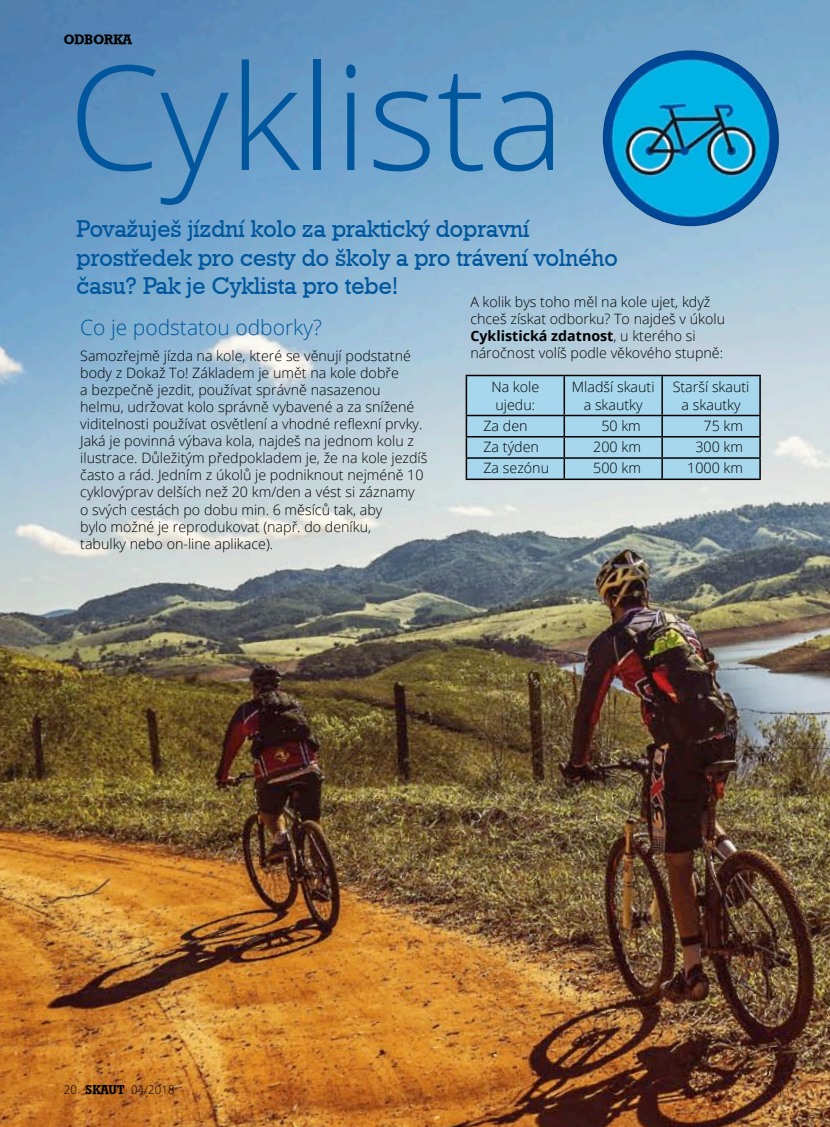
<style>
.page{position:relative;width:830px;height:1127px;background:#fff}
.page>*{position:absolute;margin:0;border:0;box-sizing:border-box;transform-origin:0 0}
.t1{font:300 145.5px "Open Sans";color:#00579d}
.t2{font:24px/28.8px "Geometric Slabserif 712 Md AT";color:#00579d}
.t3{font:300 21px "Open Sans";color:#00579d}
.t4{font:300 14.25px/17.1px "Open Sans";color:#000}
.t5{font:13.5px "Geometric Slabserif 712 Md AT Bold";color:#000}
.t6{font:300 12px "Open Sans";letter-spacing:.01em;color:#000;scale:.95 1}
.s1{font-weight:700}
.s2{font-family:"Geometric Slabserif 712 Md AT Bold";font-weight:400;font-size:12.75px}
</style>
<div class="page">
<img style="left:0;top:0;width:829px;height:1127px">
<img style="left:602px;top:50px;width:177px;height:176px">
<svg style="left:465px;top:375px;width:295px;height:103px;background:#9ac7db"></svg>
<hr style="left:465px;top:478px;width:99px;height:2px;background:#000">
<hr style="left:564px;top:478px;width:98px;height:2px;background:#000">
<hr style="left:662px;top:478px;width:98px;height:2px;background:#000">
<p class="t5" style="left:64px;top:32px;width:70px">ODBORKA</p>
<h1 class="t1" style="left:68px;top:17px;width:498px">Cyklista</h1>
<h2 class="t2" style="left:77px;top:214px;width:542px">Považuješ jízdní kolo za praktický dopravní prostředek pro cesty do školy a pro trávení volného času? Pak je Cyklista pro tebe!</h2>
<p class="t4" style="left:470px;top:293px;width:256px">A kolik bys toho měl na kole ujet, když chceš získat odborku? To najdeš v úkolu <span class="s1">Cyklistická zdatnost</span>, u kterého si náročnost volíš podle věkového stupně:</p>
<h3 class="t3" style="left:80px;top:313px;width:243px">Co je podstatou odborky?</h3>
<p class="t4" style="left:80px;top:346px;width:348px">Samozřejmě jízda na kole, které se věnují podstatné body z Dokaž To! Základem je umět na kole dobře<br>a bezpečně jezdit, používat správně nasazenou helmu, udržovat kolo správně vybavené a za snížené viditelnosti používat osvětlení a vhodné reflexní prvky.<br>Jaká je povinná výbava kola, najdeš na jednom kolu z ilustrace. Důležitým předpokladem je, že na kole jezdíš často a rád. Jedním z úkolů je podniknout nejméně 10 cyklovýprav delších než 20 km/den a vést si záznamy<br>o svých cestách po dobu min. 6 měsíců tak, aby<br>bylo možné je reprodukovat (např. do deníku,<br>tabulky nebo on-line aplikace).</p>
<p class="t4" style="left:491px;top:378px;width:49px">Na kole ujedu:</p>
<p class="t4" style="left:571px;top:378px;width:84px;text-align:center">Mladší skauti a skautky</p>
<p class="t4" style="left:672px;top:378px;width:78px;text-align:center">Starší skauti a skautky</p>
<p class="t4" style="left:483px;top:416px;width:46px">Za den</p>
<p class="t4" style="left:601px;top:416px;width:41px">50 km</p>
<p class="t4" style="left:703px;top:416px;width:41px">75 km</p>
<p class="t4" style="left:483px;top:438px;width:57px">Za týden</p>
<p class="t4" style="left:593px;top:438px;width:49px">200 km</p>
<p class="t4" style="left:695px;top:438px;width:49px">300 km</p>
<p class="t4" style="left:483px;top:459px;width:67px">Za sezónu</p>
<p class="t4" style="left:593px;top:459px;width:49px">500 km</p>
<p class="t4" style="left:687px;top:459px;width:57px">1000 km</p>
<p class="t6" style="left:64px;top:1081px;width:118px">20 <span class="s2">SKAUT</span> 04/2018</p>
</div>
